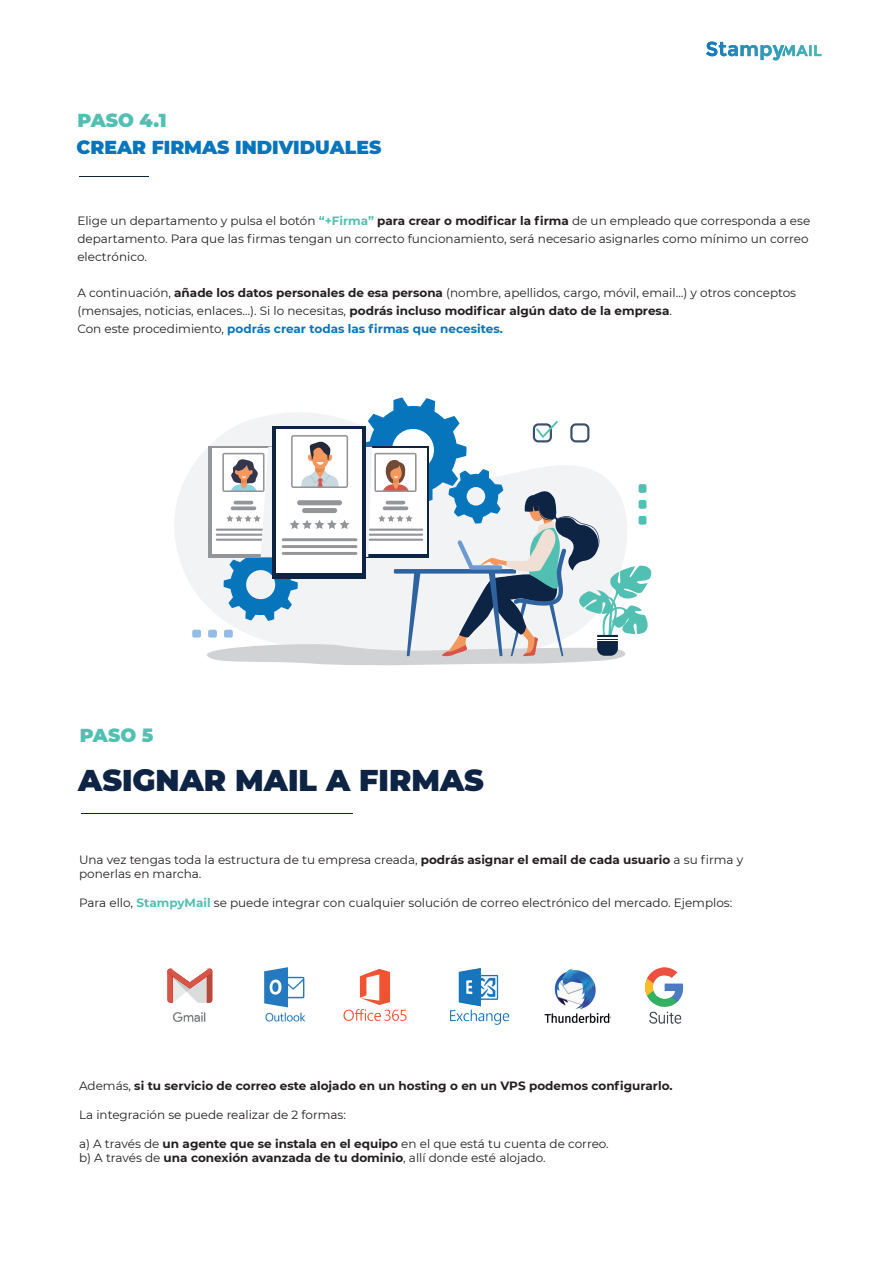
<style>
.page{position:relative;width:893px;height:1263px;background:#fff}
.page>*{position:absolute;margin:0;border:0;box-sizing:border-box;transform-origin:0 0}
.t1{font:900 30px "Montserrat";color:#0d2445}
.t2{font:900 18.75px "Montserrat";color:#0775bc}
.t3{font:900 18.75px "Montserrat";color:#51c0b2}
.t4{font:12px/18px "Montserrat";color:#231f20}
.t5{font:700 12px "Montserrat";color:#231f20}
.s1{font-weight:700;color:#51c0b2}
.s2{font-weight:700}
.s3{font-weight:700;color:#0775bc}
.s4{font-weight:400}
</style>
<div class="page">
<svg style="left:706px;top:42px;width:115px;height:18px"></svg>
<hr style="left:81px;top:813px;width:272px;height:1px;background:#0d2445">
<hr style="left:79px;top:176px;width:69px;height:1px;background:#0d2445">
<svg style="left:174px;top:454px;width:28px;height:177px;fill:#f2f3f4"></svg>
<svg style="left:202px;top:397px;width:450px;height:269px"></svg>
<div style="left:224px;top:630px;width:9px;height:8px;background:#92bde5;border-radius:2px"></div>
<div style="left:208px;top:630px;width:9px;height:8px;background:#92bde5;border-radius:2px"></div>
<div style="left:192px;top:630px;width:9px;height:8px;background:#92bde5;border-radius:2px"></div>
<div style="left:639px;top:484px;width:7px;height:9px;background:#51c0b2;border-radius:2px"></div>
<div style="left:639px;top:500px;width:7px;height:9px;background:#51c0b2;border-radius:2px"></div>
<div style="left:639px;top:516px;width:7px;height:9px;background:#51c0b2;border-radius:2px"></div>
<img style="left:544px;top:1013px;width:67px;height:10px">
<img style="left:554px;top:968px;width:42px;height:41px">
<svg style="left:343px;top:969px;width:64px;height:52px"></svg>
<svg style="left:167px;top:968px;width:46px;height:35px"></svg>
<img style="left:173px;top:1012px;width:33px;height:10px">
<svg style="left:264px;top:967px;width:40px;height:40px"></svg>
<img style="left:265px;top:1012px;width:41px;height:10px">
<img style="left:458px;top:968px;width:41px;height:39px">
<img style="left:450px;top:1009px;width:60px;height:15px">
<img style="left:645px;top:967px;width:39px;height:40px">
<img style="left:649px;top:1011px;width:33px;height:12px">
<h2 class="t3" style="left:78px;top:106px;width:90px">PASO 4.1</h2>
<h2 class="t2" style="left:77px;top:133px;width:306px">CREAR FIRMAS INDIVIDUALES</h2>
<p class="t4" style="left:77px;top:212px;width:734px">Elige un departamento y pulsa el botón <span class="s1">“+Firma”</span> <span class="s2">para crear o modificar la firma</span> de un empleado que corresponda a ese departamento. Para que las firmas tengan un correcto funcionamiento, será necesario asignarles como mínimo un correo electrónico.</p>
<p class="t4" style="left:77px;top:284px;width:720px">A continuación, <span class="s2">añade los datos personales de esa persona</span> (nombre, apellidos, cargo, móvil, email…) y otros conceptos (mensajes, noticias, enlaces…). Si lo necesitas, <span class="s2">podrás incluso modificar algún dato de la empresa</span>.<br>Con este procedimiento, <span class="s3">podrás crear todas las firmas que necesites.</span></p>
<h2 class="t3" style="left:80px;top:722px;width:75px">PASO 5</h2>
<h1 class="t1" style="left:78px;top:758px;width:407px">ASIGNAR MAIL A FIRMAS</h1>
<p class="t4" style="left:79px;top:852px;width:666px;line-height:14.4px">Una vez tengas toda la estructura de tu empresa creada, <span class="s2">podrás asignar el email de cada usuario</span> a su firma y ponerlas en marcha.</p>
<p class="t4" style="left:79px;top:893px;width:655px">Para ello, <span class="s1">StampyMail</span> se puede integrar con cualquier solución de correo electrónico del mercado. Ejemplos:</p>
<p class="t5" style="left:79px;top:1077px;width:595px"><span class="s4">Además,</span> si tu servicio de correo este alojado en un hosting o en un VPS podemos configurarlo.</p>
<p class="t4" style="left:79px;top:1105px;width:268px">La integración se puede realizar de 2 formas:</p>
<p class="t4" style="left:79px;top:1136px;width:531px;line-height:14.4px">a) A través de <span class="s2">un agente que se instala en el equipo</span> en el que está tu cuenta de correo. b) A través de <span class="s2">una conexión avanzada de tu dominio</span>, allí donde esté alojado.</p>
</div>
